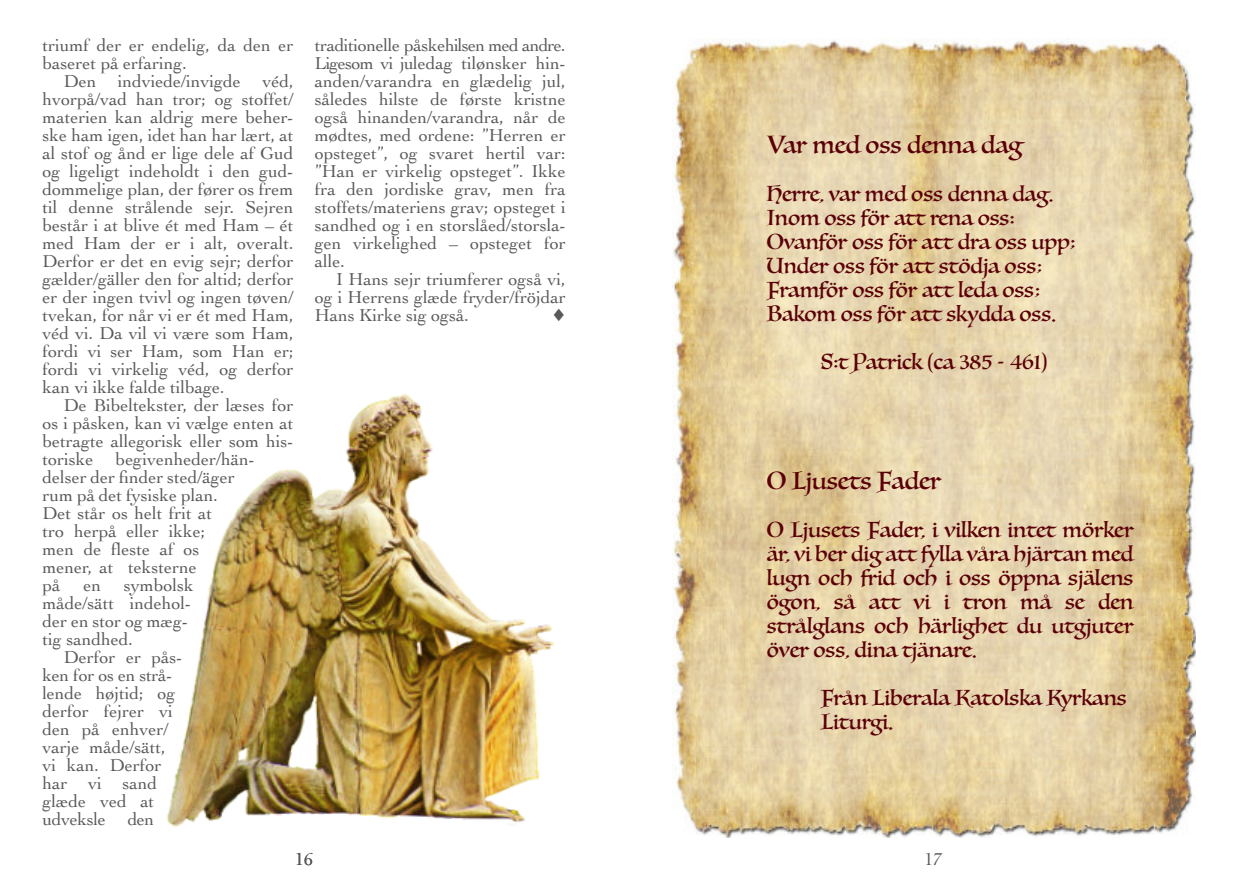
<style>
.page{position:relative;width:1259px;height:893px;background:#fff}
.page>*{position:absolute;margin:0;border:0;box-sizing:border-box;transform-origin:0 0}
.t1{font:24px "Luminari";color:#5b0007}
.t2{font:21px/24px "Luminari";color:#5b0007}
.t3{font:18px/18px "Cochin";color:#595959}
</style>
<div class="page">
<img style="left:166px;top:393px;width:389px;height:435px">
<img style="left:672px;top:38px;width:523px;height:800px">
<p class="t3" style="left:43px;top:38px;width:252px">triumf der er endelig, da den er baseret på erfaring.</p>
<p class="t3" style="left:43px;top:74px;width:252px;text-align:justify;text-indent:21px">Den indviede/invigde véd, hvorpå/vad han tror; og stoffet/ materien kan aldrig mere beher&shy;ske ham igen, idet han har lært, at al stof og ånd er lige dele af Gud og ligeligt indeholdt i den gud&shy;dommelige plan, der fører os frem til denne strålende sejr. Sejren består i at blive ét med Ham – ét med Ham der er i alt, overalt.<br>Derfor er det en evig sejr; derfor gælder/gäller den for altid; derfor er der ingen tvivl og ingen tøven/ tvekan, for når vi er ét med Ham, véd vi. Da vil vi være som Ham, fordi vi ser Ham, som Han er; fordi vi virkelig véd, og derfor kan vi ikke falde tilbage.</p>
<p class="t3" style="left:43px;top:398px;width:252px;text-indent:21px">De Bibeltekster, der læses for os i påsken, kan vi vælge enten at betragte allegorisk eller som his&shy;toriske begivenheder/hän&shy;delser der finder sted/äger<br>rum på det fysiske plan.<br>Det står os helt frit at<br>tro herpå eller ikke;<br>men de fleste af os<br>mener, at teksterne<br>på</p>
<p class="t3" style="left:43px;top:578px;width:153px;text-indent:81px">symbolsk måde/sätt indehol&shy;der en stor og mæg&shy;tig sandhed.</p>
<p class="t3" style="left:43px;top:650px;width:142px;text-indent:21px">Derfor er pås&shy;ken for os en strå&shy;lende højtid; og derfor fejrer vi den på enhver/ varje måde/sätt, vi kan. Derfor har vi sand glæde ved at udveksle den</p>
<p class="t3" style="left:83px;top:578px;width:19px">en</p>
<p class="t3" style="left:315px;top:38px;width:252px;text-align:justify">traditionelle påskehilsen med andre.<br>Ligesom vi juledag tilønsker hin&shy;anden/varandra en glædelig jul, således hilste de første kristne også hinanden/varandra, når de mødtes, med ordene: ”Herren er opsteget”, og svaret hertil var: ”Han er virkelig opsteget”. Ikke fra den jordiske grav, men fra stoffets/materiens grav; opsteget i sandhed og i en storslåed/storsla&shy;gen virkelighed – opsteget for alle.</p>
<p class="t3" style="left:315px;top:272px;width:252px;text-align:justify;text-indent:21px">I Hans sejr triumferer også vi, og i Herrens glæde fryder/fröjdar Hans Kirke sig også.</p>
<h1 class="t1" style="left:766px;top:130px;width:257px">Var med oss denna dag</h1>
<p class="t2" style="left:766px;top:183px;width:310px">Herre, var med oss denna dag.<br>Inom oss för att rena oss:<br>Ovanför oss för att dra oss upp;<br>Under oss för att stödja oss;<br>Framför oss för att leda oss;<br>Bakom oss för att skydda oss.</p>
<p class="t2" style="left:820px;top:351px;width:228px">S:t Patrick (ca 385 - 461)</p>
<h1 class="t1" style="left:766px;top:466px;width:176px">O Ljusets Fader</h1>
<p class="t2" style="left:766px;top:519px;width:368px;text-align:justify">O Ljusets Fader, i vilken intet mörker är, vi ber dig att fylla våra hjärtan med lugn och frid och i oss öppna själens ögon, så att vi i tron må se den strålglans och härlighet du utgjuter över oss, dina tjänare.</p>
<p class="t2" style="left:820px;top:687px;width:307px">Från Liberala Katolska Kyrkans<br>Liturgi.</p>
<p class="t3" style="left:295px;top:852px;width:20px">16</p>
<p class="t3" style="left:924px;top:852px;width:20px">17</p>
</div>
